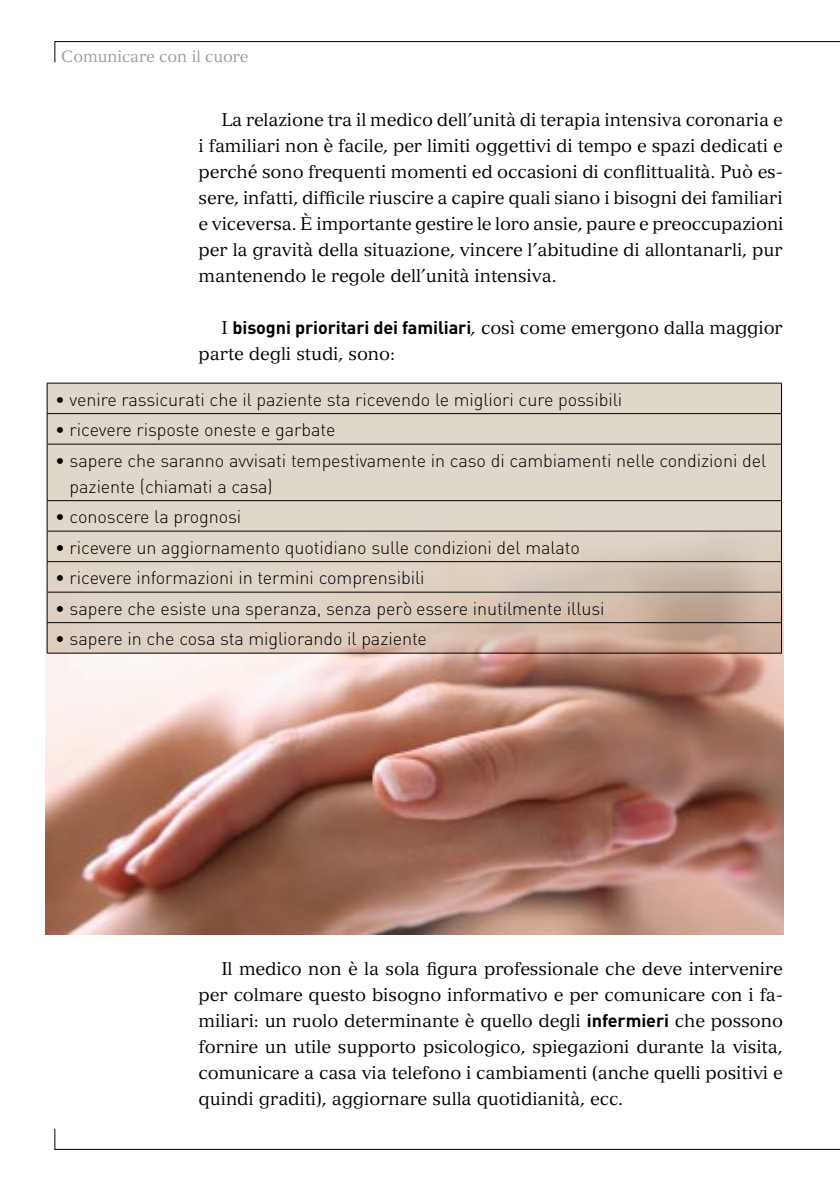
<style>
.page{position:relative;width:840px;height:1191px;background:#fff}
.page>*{position:absolute;margin:0;border:0;box-sizing:border-box;transform-origin:0 0}
.t1{font:18px/26px "Versailles LT Std";letter-spacing:-.005em;color:#000;text-align:justify}
.t2{font:300 18px/26px "DIN";letter-spacing:-.005em;color:#000}
.t3{font:16px "Versailles LT Std";letter-spacing:-.005em;color:#9c9d9f}
.s1{font-family:"DIN";font-weight:700}
.s2{font-style:italic}
</style>
<div class="page">
<svg style="left:55px;top:1128px;width:784px;height:21px"></svg>
<svg style="left:55px;top:41px;width:784px;height:22px"></svg>
<img style="left:45px;top:478px;width:737px;height:456px">
<svg style="left:48px;top:384px;width:732px;height:269px;fill:#e0d7cb"></svg>
<hr style="left:47px;top:383px;width:734px;height:1px;background:#000">
<hr style="left:47px;top:383px;width:1px;height:30px;background:#000">
<hr style="left:780px;top:383px;width:1px;height:30px;background:#000">
<hr style="left:47px;top:413px;width:734px;height:1px;background:#000">
<hr style="left:47px;top:414px;width:1px;height:30px;background:#000">
<hr style="left:780px;top:414px;width:1px;height:30px;background:#000">
<hr style="left:47px;top:444px;width:734px;height:1px;background:#000">
<hr style="left:47px;top:444px;width:1px;height:56px;background:#000">
<hr style="left:780px;top:444px;width:1px;height:56px;background:#000">
<hr style="left:47px;top:500px;width:734px;height:1px;background:#000">
<hr style="left:47px;top:501px;width:1px;height:30px;background:#000">
<hr style="left:780px;top:501px;width:1px;height:30px;background:#000">
<hr style="left:47px;top:531px;width:734px;height:1px;background:#000">
<hr style="left:47px;top:531px;width:1px;height:30px;background:#000">
<hr style="left:780px;top:531px;width:1px;height:30px;background:#000">
<hr style="left:47px;top:561px;width:734px;height:1px;background:#000">
<hr style="left:47px;top:562px;width:1px;height:30px;background:#000">
<hr style="left:780px;top:562px;width:1px;height:30px;background:#000">
<hr style="left:47px;top:592px;width:734px;height:1px;background:#000">
<hr style="left:47px;top:592px;width:1px;height:30px;background:#000">
<hr style="left:780px;top:592px;width:1px;height:30px;background:#000">
<hr style="left:47px;top:622px;width:734px;height:1px;background:#000">
<hr style="left:47px;top:623px;width:1px;height:30px;background:#000">
<hr style="left:780px;top:623px;width:1px;height:30px;background:#000">
<hr style="left:47px;top:653px;width:734px;height:1px;background:#000">
<p class="t3" style="left:61px;top:47px;width:189px">Comunicare con il cuore</p>
<p class="t1" style="left:198px;top:107px;width:586px;text-indent:23px">La relazione tra il medico dell’unità di terapia intensiva coronaria e i familiari non è facile, per limiti oggettivi di tempo e spazi dedicati e perché sono frequenti momenti ed occasioni di conflittualità. Può es&shy;sere, infatti, difficile riuscire a capire quali siano i bisogni dei familiari e viceversa. È importante gestire le loro ansie, paure e preoccupazioni per la gravità della situazione, vincere l’abitudine di allontanarli, pur mantenendo le regole dell’unità intensiva.</p>
<p class="t1" style="left:198px;top:315px;width:585px;text-indent:23px">I <span class="s1">bisogni prioritari dei familiari</span><span class="s2">,</span> così come emergono dalla maggior parte degli studi, sono:</p>
<p class="t2" style="left:55px;top:386px;width:568px">• venire rassicurati che il paziente sta ricevendo le migliori cure possibili</p>
<p class="t2" style="left:55px;top:416px;width:282px">• ricevere risposte oneste e garbate</p>
<p class="t2" style="left:70px;top:447px;width:697px;text-indent:-14px">• sapere che saranno avvisati tempestivamente in caso di cambiamenti nelle condizioni del paziente (chiamati a casa)</p>
<p class="t2" style="left:55px;top:503px;width:188px">• conoscere la prognosi</p>
<p class="t2" style="left:55px;top:534px;width:526px">• ricevere un aggiornamento quotidiano sulle condizioni del malato</p>
<p class="t2" style="left:55px;top:564px;width:371px">• ricevere informazioni in termini comprensibili</p>
<p class="t2" style="left:55px;top:595px;width:550px">• sapere che esiste una speranza, senza però essere inutilmente illusi</p>
<p class="t2" style="left:55px;top:625px;width:373px">• sapere in che cosa sta migliorando il paziente</p>
<p class="t1" style="left:198px;top:955px;width:585px;text-indent:23px">Il medico non è la sola figura professionale che deve intervenire per colmare questo bisogno informativo e per comunicare con i fa&shy;miliari: un ruolo determinante è quello degli <span class="s1">infermieri</span> che possono fornire un utile supporto psicologico, spiegazioni durante la visita, comunicare a casa via telefono i cambiamenti (anche quelli positivi e quindi graditi), aggiornare sulla quotidianità, ecc.</p>
</div>
